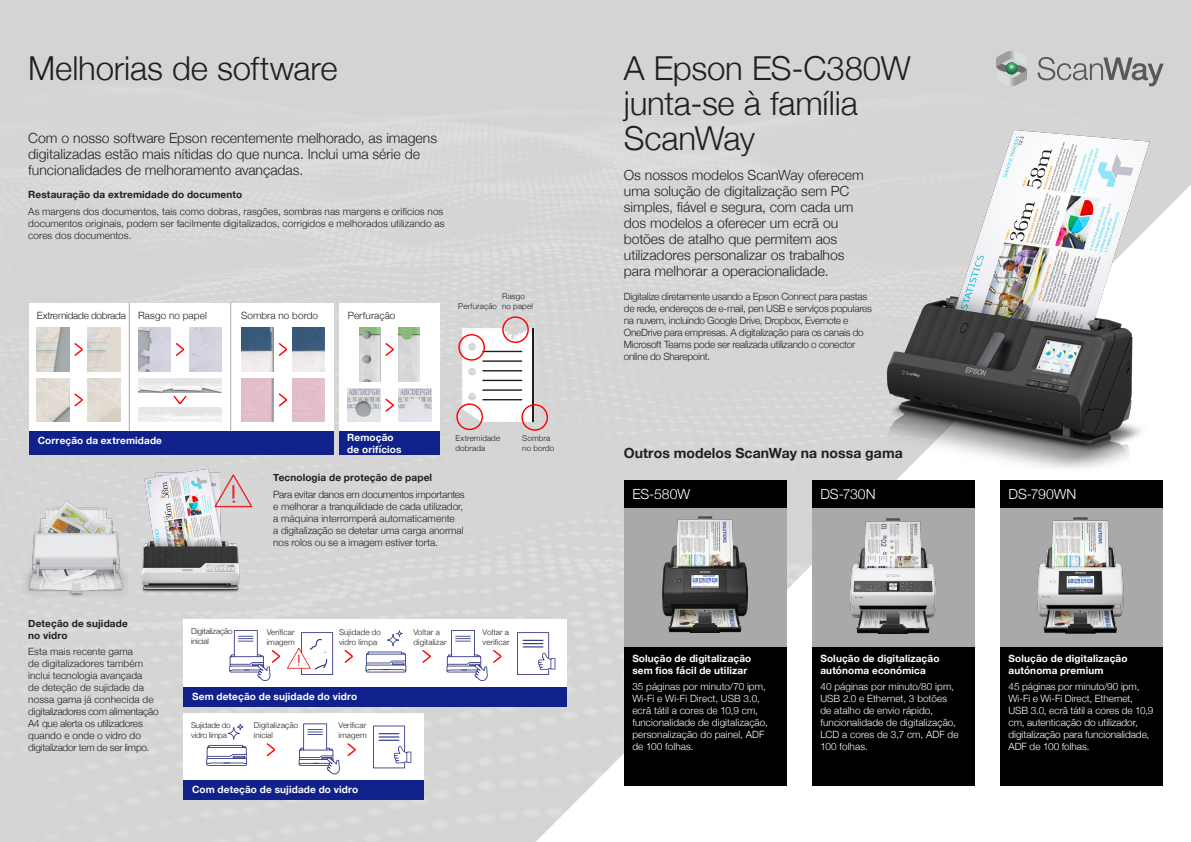
<style>
.page{position:relative;width:1191px;height:842px;background:#d5d5d5}
.page>*{position:absolute;margin:0;border:0;box-sizing:border-box;transform-origin:0 0}
.t1{font:300 33px/35px "Helvetica Neue";letter-spacing:-.01em;color:#231f20}
.Intro{font:300 14px/16px "Helvetica Neue";color:#231f20}
.Intro-2{font:700 14px "Helvetica Neue";letter-spacing:.005em;color:#231f20}
.Intro-3{font:300 14px "Helvetica Neue";letter-spacing:-.005em;color:#fff}
.Body1{font:300 10px/12px "Helvetica Neue";letter-spacing:-.02em;color:#231f20}
.Body1-2{font:300 10px/12px "Helvetica Neue";letter-spacing:.005em;color:#fff}
.Body1-3{font:300 10px/12px "Helvetica Neue";letter-spacing:.005em;color:#231f20}
.S2{font:700 10px/12px "Helvetica Neue";letter-spacing:.015em;color:#fff}
.S2-2{font:700 10px/12px "Helvetica Neue";letter-spacing:.015em;color:#231f20}
.Body1-4{font:300 10px "Helvetica Neue";letter-spacing:.01em;color:#231f20}
.Body1-5{font:300 8px/10px "Helvetica Neue";letter-spacing:.015em;color:#231f20}
.Body2{font:300 8px/10px "Helvetica Neue";letter-spacing:.015em;color:#231f20}
.Body1-6{font:300 8px/10px "Helvetica Neue";letter-spacing:-.015em;color:#231f20}
</style>
<div class="page">
<svg style="left:535px;top:185px;width:656px;height:657px;fill:#d6d6d6"></svg>
<div style="left:812px;top:508px;width:162px;height:139px;background:#a9a9a9"></div>
<img style="left:850px;top:518px;width:86px;height:116px">
<div style="left:1000px;top:508px;width:162px;height:139px;background:#a9a9a9"></div>
<img style="left:1037px;top:517px;width:87px;height:117px">
<div style="left:624px;top:508px;width:162px;height:139px;background:#a9a9a9"></div>
<img style="left:662px;top:517px;width:86px;height:115px">
<div style="left:1000px;top:647px;width:162px;height:138px;background:#000"></div>
<div style="left:624px;top:647px;width:162px;height:138px;background:#000"></div>
<div style="left:812px;top:647px;width:162px;height:138px;background:#000"></div>
<div style="left:624px;top:481px;width:162px;height:27px;background:#000"></div>
<div style="left:812px;top:481px;width:162px;height:27px;background:#000"></div>
<div style="left:1000px;top:481px;width:162px;height:27px;background:#000"></div>
<img style="left:825px;top:128px;width:366px;height:346px">
<svg style="left:1037px;top:57px;width:126px;height:29px;background:#b3b2b2"></svg>
<svg style="left:996px;top:51px;width:30px;height:35px"></svg>
<img style="left:134px;top:465px;width:130px;height:139px">
<svg style="left:214px;top:474px;width:38px;height:33px"></svg>
<svg style="left:29px;top:303px;width:304px;height:133px"></svg>
<div style="left:340px;top:303px;width:100px;height:133px;background:#fff"></div>
<img style="left:37px;top:328px;width:32px;height:43px">
<img style="left:88px;top:328px;width:32px;height:43px">
<img style="left:37px;top:378px;width:32px;height:43px">
<img style="left:348px;top:389px;width:32px;height:32px">
<img style="left:399px;top:389px;width:32px;height:32px">
<div style="left:29px;top:431px;width:304px;height:24px;background:#10218b"></div>
<div style="left:340px;top:431px;width:100px;height:24px;background:#10218b"></div>
<svg style="left:74px;top:393px;width:9px;height:14px"></svg>
<svg style="left:385px;top:398px;width:9px;height:14px"></svg>
<hr style="left:129px;top:302px;width:1px;height:129px;background:#a9a9a9">
<svg style="left:74px;top:343px;width:9px;height:13px"></svg>
<svg style="left:385px;top:343px;width:9px;height:13px"></svg>
<img style="left:138px;top:328px;width:33px;height:43px">
<img style="left:189px;top:328px;width:33px;height:43px">
<img style="left:138px;top:378px;width:84px;height:14px">
<svg style="left:173px;top:395px;width:14px;height:9px"></svg>
<hr style="left:230px;top:302px;width:1px;height:129px;background:#a9a9a9">
<svg style="left:175px;top:343px;width:10px;height:13px"></svg>
<img style="left:241px;top:328px;width:33px;height:43px">
<img style="left:292px;top:328px;width:33px;height:43px">
<img style="left:241px;top:378px;width:33px;height:43px">
<svg style="left:278px;top:393px;width:9px;height:14px"></svg>
<svg style="left:278px;top:343px;width:9px;height:13px"></svg>
<img style="left:360px;top:327px;width:20px;height:54px">
<img style="left:399px;top:327px;width:20px;height:54px">
<svg style="left:462px;top:328px;width:70px;height:94px"></svg>
<hr style="left:482px;top:351px;width:40px;height:1px;background:#211d1e">
<hr style="left:482px;top:360px;width:40px;height:2px;background:#211d1e">
<hr style="left:482px;top:370px;width:40px;height:1px;background:#211d1e">
<hr style="left:482px;top:380px;width:40px;height:1px;background:#211d1e">
<hr style="left:482px;top:389px;width:40px;height:2px;background:#211d1e">
<hr style="left:482px;top:399px;width:40px;height:1px;background:#211d1e">
<hr style="left:532px;top:328px;width:2px;height:94px;background:#211d1e">
<div style="left:502px;top:316px;width:27px;height:27px;border:1px solid #f00;border-radius:50%"></div>
<div style="left:521px;top:404px;width:27px;height:27px;border:1px solid #f00;border-radius:50%"></div>
<div style="left:458px;top:334px;width:27px;height:27px;border:1px solid #f00;border-radius:50%"></div>
<div style="left:456px;top:403px;width:27px;height:27px;border:1px solid #f00;border-radius:50%"></div>
<img style="left:17px;top:463px;width:110px;height:139px">
<div style="left:183px;top:619px;width:384px;height:87px;background:#fff"></div>
<svg style="left:344px;top:650px;width:9px;height:13px"></svg>
<svg style="left:422px;top:650px;width:9px;height:13px"></svg>
<svg style="left:229px;top:630px;width:51px;height:51px"></svg>
<svg style="left:287px;top:632px;width:46px;height:43px"></svg>
<svg style="left:365px;top:652px;width:41px;height:20px"></svg>
<svg style="left:387px;top:630px;width:15px;height:16px"></svg>
<svg style="left:446px;top:630px;width:56px;height:51px"></svg>
<div style="left:183px;top:687px;width:384px;height:19px;background:#10218b"></div>
<svg style="left:517px;top:632px;width:38px;height:43px"></svg>
<div style="left:183px;top:713px;width:240px;height:86px;background:#fff"></div>
<svg style="left:266px;top:743px;width:10px;height:14px"></svg>
<svg style="left:347px;top:743px;width:9px;height:14px"></svg>
<svg style="left:299px;top:723px;width:41px;height:52px"></svg>
<svg style="left:206px;top:745px;width:41px;height:21px"></svg>
<svg style="left:228px;top:724px;width:15px;height:15px"></svg>
<div style="left:183px;top:780px;width:240px;height:20px;background:#10218b"></div>
<svg style="left:373px;top:725px;width:38px;height:43px"></svg>
<h2 class="t1" style="left:28px;top:49px;width:311px">Melhorias de software</h2>
<p class="Intro" style="left:28px;top:129px;width:410px">Com o nosso software Epson recentemente melhorado, as imagens digitalizadas estão mais nítidas do que nunca. Inclui uma série de funcionalidades de melhoramento avançadas.</p>
<p class="S2-2" style="left:28px;top:189px;width:215px">Restauração da extremidade do documento</p>
<p class="Body1" style="left:28px;top:204px;width:418px;text-align:justify">As margens dos documentos, tais como dobras, rasgões, sombras nas margens e orifícios nos documentos originais, podem ser facilmente digitalizados, corrigidos e melhorados utilizando as cores dos documentos.</p>
<p class="Body1" style="left:37px;top:309px;width:91px">Extremidade dobrada</p>
<p class="Body1-4" style="left:138px;top:307px;width:70px">Rasgo no papel</p>
<p class="Body1-3" style="left:241px;top:309px;width:79px">Sombra no bordo</p>
<p class="Body1-3" style="left:348px;top:309px;width:49px">Perfuração</p>
<p class="Body2" style="left:502px;top:290px;width:24px">Rasgo</p>
<p class="Body2" style="left:458px;top:300px;width:40px">Perfuração</p>
<p class="Body2" style="left:502px;top:300px;width:32px">no papel</p>
<p class="S2" style="left:38px;top:435px;width:126px">Correção da extremidade</p>
<p class="S2" style="left:347px;top:431px;width:56px">Remoção de orifícios</p>
<p class="Body2" style="left:455px;top:432px;width:46px">Extremidade dobrada</p>
<p class="Body2" style="left:522px;top:432px;width:34px">Sombra no bordo</p>
<p class="S2-2" style="left:28px;top:617px;width:101px">Deteção de sujidade no vidro</p>
<p class="Body1-3" style="left:28px;top:645px;width:132px">Esta mais recente gama<br>de digitalizadores também inclui tecnologia avançada<br>de deteção de sujidade da nossa gama já conhecida de digitalizadores com alimentação<br>A4 que alerta os utilizadores quando e onde o vidro do digitalizador tem de ser limpo.</p>
<p class="S2-2" style="left:273px;top:472px;width:160px">Tecnologia de proteção de papel</p>
<p class="Body1" style="left:273px;top:487px;width:193px">Para evitar danos em documentos importantes e melhorar a tranquilidade de cada utilizador, a máquina interromperá automaticamente<br>a digitalização se detetar uma carga anormal nos rolos ou se a imagem estiver torta.</p>
<p class="Body1-6" style="left:191px;top:626px;width:43px">Digitalização inicial</p>
<p class="Body1-5" style="left:267px;top:627px;width:30px">Verificar imagem</p>
<p class="Body1-5" style="left:339px;top:627px;width:43px">Sujidade do vidro limpa</p>
<p class="Body1-5" style="left:413px;top:627px;width:35px">Voltar a digitalizar</p>
<p class="Body1-5" style="left:482px;top:627px;width:29px">Voltar a verificar</p>
<p class="S2" style="left:192px;top:691px;width:167px">Sem deteção de sujidade do vidro</p>
<p class="Body1-6" style="left:191px;top:720px;width:41px">Sujidade do vidro limpa</p>
<p class="Body1-5" style="left:254px;top:720px;width:46px">Digitalização inicial</p>
<p class="Body1-5" style="left:338px;top:720px;width:30px">Verificar imagem</p>
<p class="S2" style="left:192px;top:784px;width:168px">Com deteção de sujidade do vidro</p>
<h2 class="t1" style="left:624px;top:49px;width:288px">A Epson ES-C380W junta-se à família<br>ScanWay</h2>
<p class="Intro" style="left:624px;top:166px;width:241px">Os nossos modelos ScanWay oferecem uma solução de digitalização sem PC simples, fiável e segura, com cada um dos modelos a oferecer um ecrã ou botões de atalho que permitem aos utilizadores personalizar os trabalhos para melhorar a operacionalidade.</p>
<p class="Body1" style="left:624px;top:289px;width:250px">Digitalize diretamente usando a Epson Connect para pastas de rede, endereços de e-mail, pen USB e serviços populares na nuvem, incluindo Google Drive, Dropbox, Evernote e OneDrive para empresas. A digitalização para os canais do Microsoft Teams pode ser realizada utilizando o conector online do Sharepoint.</p>
<p class="Intro-2" style="left:624px;top:442px;width:280px">Outros modelos ScanWay na nossa gama</p>
<p class="Intro-3" style="left:632px;top:483px;width:59px">ES-580W</p>
<p class="Intro-3" style="left:820px;top:483px;width:57px">DS-730N</p>
<p class="Intro-3" style="left:1008px;top:483px;width:69px">DS-790WN</p>
<p class="S2" style="left:632px;top:653px;width:120px">Solução de digitalização sem fios fácil de utilizar</p>
<p class="Body1-2" style="left:632px;top:680px;width:137px">35 páginas por minuto/70 ipm,<br>Wi-Fi e Wi-Fi Direct, USB 3.0, ecrã tátil a cores de 10,9 cm, funcionalidade de digitalização, personalização do painel, ADF de 100 folhas.</p>
<p class="S2" style="left:820px;top:653px;width:120px">Solução de digitalização autónoma económica</p>
<p class="Body1-2" style="left:820px;top:680px;width:140px">40 páginas por minuto/80 ipm,<br>USB 2.0 e Ethernet, 3 botões de atalho de envio rápido, funcionalidade de digitalização,<br>LCD a cores de 3,7 cm, ADF de<br>100 folhas.</p>
<p class="S2" style="left:1008px;top:653px;width:120px">Solução de digitalização autónoma premium</p>
<p class="Body1-2" style="left:1008px;top:680px;width:146px">45 páginas por minuto/90 ipm,<br>Wi-Fi e Wi-Fi Direct, Ethernet,<br>USB 3.0, ecrã tátil a cores de 10,9 cm, autenticação do utilizador, digitalização para funcionalidade,<br>ADF de 100 folhas.</p>
</div>
